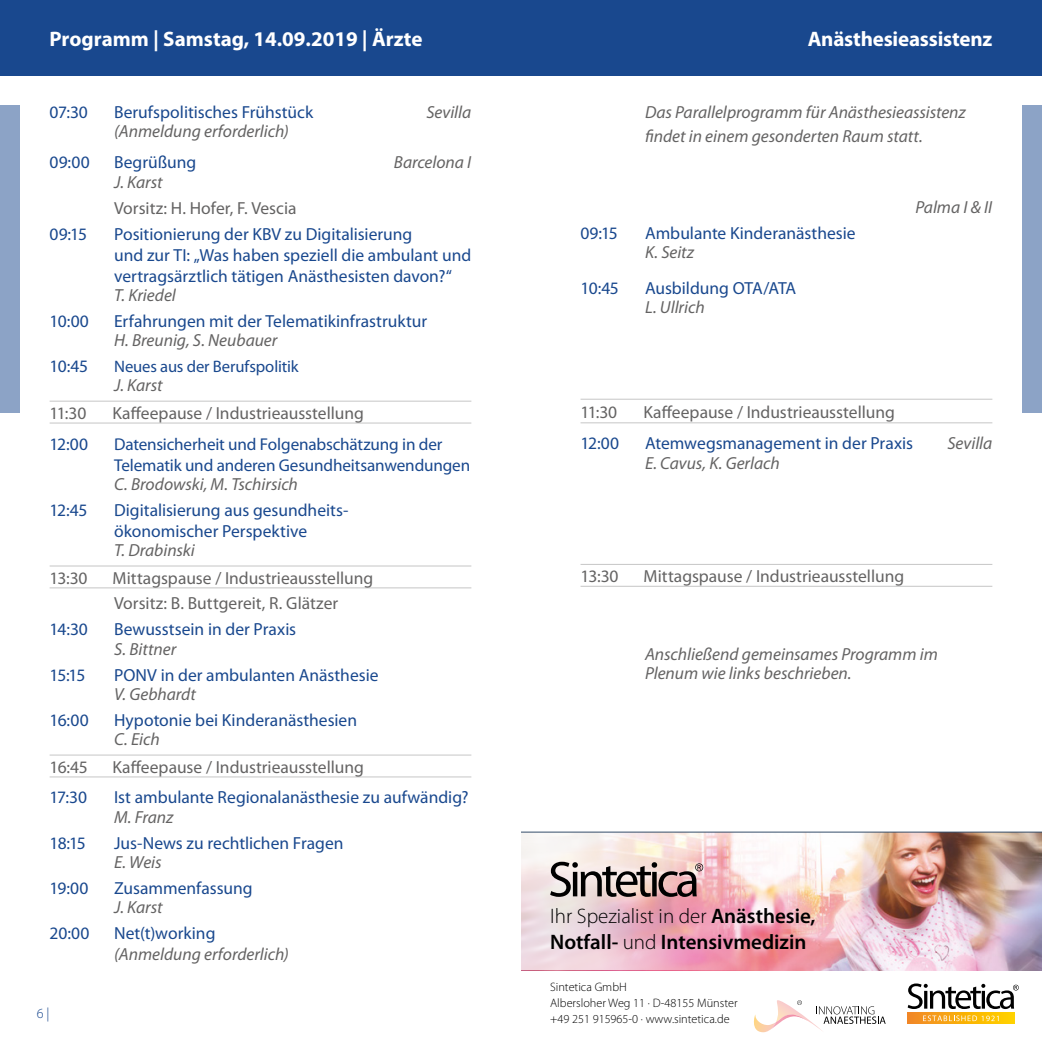
<style>
.page{position:relative;width:1042px;height:1042px;background:#fff}
.page>*{position:absolute;margin:0;border:0;box-sizing:border-box;transform-origin:0 0}
.t1{font:600 21px/25.2px "Myriad Pro";color:#000}
.t2{font:700 21px "Myriad Pro";letter-spacing:-.01em;color:#fff}
.t3{font:17.5px/21px "Myriad Pro";color:#19488e}
.t4{font:italic 17.5px/24.2px "Myriad Pro";color:#646363}
.t5{font:17.5px/25.9px "Myriad Pro";color:#646363}
.t6{font:17.15px/21px "Myriad Pro";letter-spacing:-.01em;color:#19488e}
.t7{font:16.62px "Myriad Pro";letter-spacing:-.005em;color:#19488e}
.t8{font:300 14px "Myriad Pro";color:#19488e}
.t9{font:300 12.25px/15.8px "Myriad Pro";color:#000}
.s1{font-weight:300}
</style>
<div class="page">
<div style="left:521px;top:0;width:521px;height:76px;background:#19488e"></div>
<div style="left:1022px;top:105px;width:20px;height:308px;background:#8ca3c6"></div>
<div style="left:0;top:0;width:521px;height:76px;background:#19488e"></div>
<div style="left:0;top:105px;width:20px;height:308px;background:#8ca3c6"></div>
<hr style="left:50px;top:423px;width:421px;height:1px;background:#c6c6c6">
<hr style="left:50px;top:401px;width:421px;height:1px;background:#c6c6c6">
<hr style="left:50px;top:587px;width:421px;height:1px;background:#c6c6c6">
<hr style="left:50px;top:566px;width:421px;height:1px;background:#c6c6c6">
<hr style="left:50px;top:776px;width:421px;height:1px;background:#c6c6c6">
<hr style="left:50px;top:755px;width:421px;height:1px;background:#c6c6c6">
<hr style="left:580px;top:422px;width:412px;height:1px;background:#c6c6c6">
<hr style="left:580px;top:399px;width:412px;height:1px;background:#c6c6c6">
<hr style="left:580px;top:586px;width:412px;height:1px;background:#c6c6c6">
<hr style="left:580px;top:564px;width:412px;height:1px;background:#c6c6c6">
<svg style="left:907px;top:1012px;width:107px;height:12px"></svg>
<svg style="left:907px;top:983px;width:111px;height:26px"></svg>
<svg style="left:923px;top:1015px;width:75px;height:6px"></svg>
<svg style="left:753px;top:1000px;width:132px;height:32px"></svg>
<img style="left:521px;top:833px;width:521px;height:137px">
<svg style="left:550px;top:862px;width:153px;height:35px"></svg>
<hr style="left:521px;top:832px;width:521px;height:1px;background:#344d6a">
<p class="t2" style="left:50px;top:25px;width:374px">Programm | Samstag, 14.09.2019 | Ärzte</p>
<p class="t2" style="left:808px;top:25px;width:186px">Anästhesieassistenz</p>
<p class="t3" style="left:50px;top:101px;width:40px">07:30</p>
<p class="t3" style="left:114px;top:101px;width:201px">Berufspolitisches Frühstück</p>
<p class="t4" style="left:426px;top:100px;width:46px">Sevilla</p>
<p class="t4" style="left:114px;top:119px;width:176px">(Anmeldung erforderlich)</p>
<p class="t3" style="left:50px;top:152px;width:42px">09:00</p>
<p class="t3" style="left:114px;top:152px;width:84px">Begrüßung</p>
<p class="t4" style="left:394px;top:150px;width:79px">Barcelona I</p>
<p class="t4" style="left:114px;top:169px;width:50px">J. Karst</p>
<p class="t5" style="left:114px;top:194px;width:184px">Vorsitz: H. Hofer, F. Vescia</p>
<p class="t3" style="left:50px;top:223px;width:39px">09:15</p>
<p class="t3" style="left:114px;top:223px;width:359px">Positionierung der KBV zu Digitalisierung<br>und zur TI: „Was haben speziell die ambulant und vertragsärztlich tätigen Anästhesisten davon?“</p>
<p class="t4" style="left:114px;top:282px;width:63px">T. Kriedel</p>
<p class="t3" style="left:50px;top:310px;width:41px">10:00</p>
<p class="t3" style="left:114px;top:310px;width:315px">Erfahrungen mit der Telematikinfrastruktur</p>
<p class="t4" style="left:114px;top:328px;width:165px">H. Breunig, S. Neubauer</p>
<p class="t3" style="left:50px;top:355px;width:40px">10:45</p>
<p class="t7" style="left:114px;top:356px;width:186px">Neues aus der Berufspolitik</p>
<p class="t4" style="left:114px;top:373px;width:50px">J. Karst</p>
<p class="t5" style="left:50px;top:399px;width:38px">11:30</p>
<p class="t5" style="left:113px;top:399px;width:253px">Kaffeepause / Industrieausstellung</p>
<p class="t3" style="left:50px;top:433px;width:40px">12:00</p>
<p class="t6" style="left:114px;top:433px;width:358px">Datensicherheit und Folgenabschätzung in der<br>Telematik und anderen Gesundheitsanwendungen</p>
<p class="t4" style="left:114px;top:472px;width:185px">C. Brodowski, M. Tschirsich</p>
<p class="t3" style="left:50px;top:499px;width:39px">12:45</p>
<p class="t3" style="left:114px;top:499px;width:236px">Digitalisierung aus gesundheits&shy;ökonomischer Perspektive</p>
<p class="t4" style="left:114px;top:538px;width:82px">T. Drabinski</p>
<p class="t5" style="left:50px;top:564px;width:39px">13:30</p>
<p class="t5" style="left:113px;top:564px;width:262px">Mittagspause / Industrieausstellung<br>Vorsitz: B. Buttgereit, R. Glätzer</p>
<p class="t3" style="left:50px;top:619px;width:40px">14:30</p>
<p class="t3" style="left:114px;top:619px;width:184px">Bewusstsein in der Praxis</p>
<p class="t4" style="left:114px;top:636px;width:64px">S. Bittner</p>
<p class="t3" style="left:50px;top:664px;width:37px">15:15</p>
<p class="t3" style="left:114px;top:664px;width:266px">PONV in der ambulanten Anästhesie</p>
<p class="t4" style="left:114px;top:681px;width:83px">V. Gebhardt</p>
<p class="t3" style="left:50px;top:709px;width:41px">16:00</p>
<p class="t3" style="left:114px;top:709px;width:244px">Hypotonie bei Kinderanästhesien</p>
<p class="t4" style="left:114px;top:727px;width:47px">C. Eich</p>
<p class="t5" style="left:50px;top:753px;width:40px">16:45</p>
<p class="t5" style="left:113px;top:753px;width:253px">Kaffeepause / Industrieausstellung</p>
<p class="t3" style="left:50px;top:787px;width:39px">17:30</p>
<p class="t3" style="left:114px;top:787px;width:356px">Ist ambulante Regionalanästhesie zu aufwändig?</p>
<p class="t4" style="left:114px;top:804px;width:61px">M. Franz</p>
<p class="t3" style="left:50px;top:832px;width:38px">18:15</p>
<p class="t3" style="left:114px;top:832px;width:231px">Jus-News zu rechtlichen Fragen</p>
<p class="t4" style="left:114px;top:849px;width:49px">E. Weis</p>
<p class="t3" style="left:50px;top:877px;width:40px">19:00</p>
<p class="t3" style="left:114px;top:877px;width:140px">Zusammenfassung</p>
<p class="t4" style="left:114px;top:895px;width:50px">J. Karst</p>
<p class="t3" style="left:50px;top:922px;width:41px">20:00</p>
<p class="t3" style="left:114px;top:922px;width:103px">Net(t)working</p>
<p class="t4" style="left:114px;top:942px;width:176px">(Anmeldung erforderlich)</p>
<p class="t8" style="left:37px;top:1004px;width:14px">6 |</p>
<p class="t4" style="left:645px;top:100px;width:322px">Das Parallelprogramm für Anästhesieassistenz findet in einem gesonderten Raum statt.</p>
<p class="t3" style="left:580px;top:222px;width:39px">09:15</p>
<p class="t3" style="left:645px;top:222px;width:212px">Ambulante Kinderanästhesie</p>
<p class="t4" style="left:645px;top:240px;width:51px">K. Seitz</p>
<p class="t3" style="left:580px;top:277px;width:40px">10:45</p>
<p class="t3" style="left:645px;top:277px;width:153px">Ausbildung OTA/ATA</p>
<p class="t4" style="left:645px;top:295px;width:61px">L. Ullrich</p>
<p class="t4" style="left:915px;top:195px;width:78px">Palma I &amp; II</p>
<p class="t5" style="left:580px;top:399px;width:38px">11:30</p>
<p class="t5" style="left:643px;top:399px;width:253px">Kaffeepause / Industrieausstellung</p>
<p class="t3" style="left:580px;top:433px;width:40px">12:00</p>
<p class="t3" style="left:645px;top:433px;width:269px">Atemwegsmanagement in der Praxis</p>
<p class="t4" style="left:947px;top:431px;width:46px">Sevilla</p>
<p class="t4" style="left:645px;top:450px;width:136px">E. Cavus, K. Gerlach</p>
<p class="t5" style="left:580px;top:563px;width:39px">13:30</p>
<p class="t5" style="left:643px;top:563px;width:262px">Mittagspause / Industrieausstellung</p>
<p class="t4" style="left:645px;top:644px;width:294px;line-height:19.2px">Anschließend gemeinsames Programm im<br>Plenum wie links beschrieben.</p>
<p class="t1" style="left:550px;top:904px;width:267px"><span class="s1">Ihr Spezialist in der</span> Anästhesie,<br>Notfall- <span class="s1">und</span> Intensivmedizin</p>
<p class="t9" style="left:550px;top:979px;width:189px">Sintetica GmbH<br>Albersloher Weg 11 · D-48155 Münster +49 251 915965-0 · www.sintetica.de</p>
</div>
